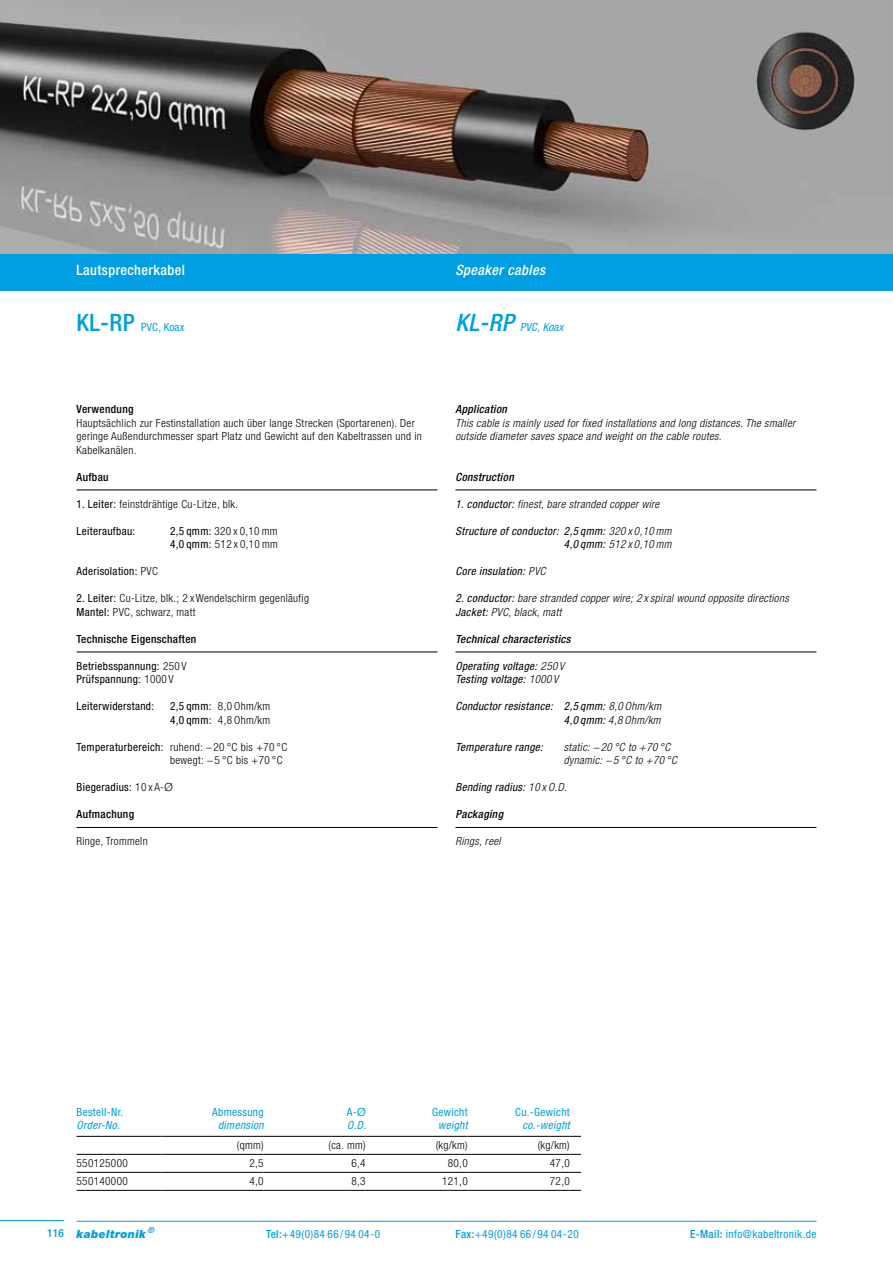
<style>
.page{position:relative;width:893px;height:1263px;background:#fff}
.page>*{position:absolute;margin:0;border:0;box-sizing:border-box;transform-origin:0 0}
.t1{font:500 condensed 14.25px "Helvetica Neue LT Pro";letter-spacing:.03em;color:#fff}
.t2{font:italic 500 condensed 14.25px "Helvetica Neue LT Pro";letter-spacing:.03em;color:#fff}
.t3{font:300 condensed 11.25px/13.5px "Helvetica Neue LT Pro";letter-spacing:.03em;color:#000}
.t4{font:italic 300 condensed 11.25px/13.5px "Helvetica Neue LT Pro";letter-spacing:.03em;color:#000}
.t5{font:italic condensed 11.25px/13.5px "Helvetica Neue LT Pro";letter-spacing:.03em;color:#000;text-align:right}
.t6{font:condensed 11.25px "Helvetica Neue LT Pro";letter-spacing:.03em;color:#009ee3}
.t7{font:condensed 11.25px/13.5px "Helvetica Neue LT Pro";letter-spacing:.03em;color:#000}
.t8{font:italic 500 condensed 11.25px "Helvetica Neue LT Pro";letter-spacing:.03em;color:#000}
.t9{font:italic condensed 11.25px "Helvetica Neue LT Pro";letter-spacing:.03em;color:#009ee3}
.t10{font:500 condensed 11.25px "Helvetica Neue LT Pro";letter-spacing:.03em;color:#000}
.t11{font:italic 900 11.25px "Helvetica Neue LT Pro";letter-spacing:.03em;color:#009ee3}
.t12{font:500 condensed 11.25px "Helvetica Neue LT Pro";color:#009ee3}
.s1{font-weight:500;font-size:24px}
.s2{font-weight:400}
.s3{font-weight:300}
.s4{font-weight:300;font-stretch:normal}
.s5{font-stretch:normal}
.s6{font-weight:500}
</style>
<div class="page">
<hr style="left:77px;top:1221px;width:739px;height:1px;background:#009ee3">
<hr style="left:77px;top:1136px;width:85px;height:1px;background:#000">
<hr style="left:162px;top:1136px;width:102px;height:1px;background:#000">
<hr style="left:264px;top:1136px;width:102px;height:1px;background:#000">
<hr style="left:366px;top:1136px;width:102px;height:1px;background:#000">
<hr style="left:468px;top:1136px;width:102px;height:1px;background:#000">
<hr style="left:570px;top:1136px;width:42px;height:1px;background:#000">
<hr style="left:77px;top:1172px;width:85px;height:1px;background:#000">
<hr style="left:162px;top:1172px;width:102px;height:1px;background:#000">
<hr style="left:264px;top:1172px;width:102px;height:1px;background:#000">
<hr style="left:366px;top:1172px;width:102px;height:1px;background:#000">
<hr style="left:468px;top:1172px;width:102px;height:1px;background:#000">
<hr style="left:570px;top:1172px;width:42px;height:1px;background:#000">
<hr style="left:77px;top:1154px;width:85px;height:1px;background:#000">
<hr style="left:162px;top:1154px;width:102px;height:1px;background:#000">
<hr style="left:264px;top:1154px;width:102px;height:1px;background:#000">
<hr style="left:366px;top:1154px;width:102px;height:1px;background:#000">
<hr style="left:468px;top:1154px;width:102px;height:1px;background:#000">
<hr style="left:570px;top:1154px;width:42px;height:1px;background:#000">
<hr style="left:77px;top:1190px;width:85px;height:1px;background:#000">
<hr style="left:162px;top:1190px;width:102px;height:1px;background:#000">
<hr style="left:264px;top:1190px;width:102px;height:1px;background:#000">
<hr style="left:366px;top:1190px;width:102px;height:1px;background:#000">
<hr style="left:468px;top:1190px;width:102px;height:1px;background:#000">
<hr style="left:570px;top:1190px;width:42px;height:1px;background:#000">
<hr style="left:77px;top:490px;width:360px;height:1px;background:#000">
<hr style="left:77px;top:652px;width:360px;height:1px;background:#000">
<hr style="left:77px;top:827px;width:360px;height:1px;background:#000">
<hr style="left:455px;top:490px;width:361px;height:1px;background:#000">
<hr style="left:455px;top:652px;width:361px;height:1px;background:#000">
<hr style="left:455px;top:827px;width:361px;height:1px;background:#000">
<img style="left:0;top:0;width:893px;height:254px">
<div style="left:0;top:254px;width:893px;height:36px;background:#009ee3"></div>
<hr style="left:0;top:1220px;width:64px;height:1px;background:#009ee3">
<div style="left:582px;top:886px;width:257px;height:313px;background:#fff"></div>
<p class="t1" style="left:77px;top:262px;width:110px">Lautsprecherkabel</p>
<p class="t2" style="left:455px;top:262px;width:91px">Speaker cables</p>
<p class="t6" style="left:77px;top:320px;width:109px"><span class="s1">KL-RP</span> PVC, Koax</p>
<p class="t9" style="left:455px;top:320px;width:109px"><span class="s1">KL-RP</span> PVC, Koax</p>
<p class="t10" style="left:77px;top:402px;width:58px">Verwendung</p>
<p class="t3" style="left:77px;top:416px;width:347px">Hauptsächlich zur Festinstallation auch über lange Strecken (Sportarenen). Der geringe Außendurchmesser spart Platz und Gewicht auf den Kabeltrassen und in<br>Kabelkanälen.</p>
<p class="t10" style="left:77px;top:470px;width:34px">Aufbau</p>
<p class="t3" style="left:77px;top:497px;width:163px"><span class="s2">1. Leiter:</span> feinstdrähtige Cu-Litze, blk.</p>
<p class="t7" style="left:77px;top:524px;width:60px">Leiteraufbau:</p>
<p class="t3" style="left:170px;top:524px;width:109px"><span class="s2">2,5 qmm:</span> 320 x 0,10 mm<br><span class="s2">4,0 qmm:</span> 512 x 0,10 mm</p>
<p class="t7" style="left:77px;top:564px;width:83px">Aderisolation: <span class="s3">PVC</span></p>
<p class="t3" style="left:77px;top:591px;width:234px"><span class="s2">2. Leiter:</span> Cu-Litze, blk.; 2 x Wendelschirm gegenläufig<br><span class="s2">Mantel:</span> PVC, schwarz, matt</p>
<p class="t10" style="left:77px;top:632px;width:121px">Technische Eigenschaften</p>
<p class="t7" style="left:77px;top:659px;width:112px">Betriebsspannung: <span class="s3">250 V<br></span>Prüfspannung: <span class="s3">1000 V</span></p>
<p class="t7" style="left:77px;top:699px;width:79px">Leiterwiderstand:</p>
<p class="t3" style="left:170px;top:699px;width:102px"><span class="s2">2,5 qmm:</span> 8,0 Ohm/km<br><span class="s2">4,0 qmm:</span> 4,8 Ohm/km</p>
<p class="t3" style="left:170px;top:740px;width:119px;text-indent:-94px"><span class="s2">Temperaturbereich:</span> ruhend: −20 °C bis +70 °C bewegt: −5 °C bis +70 °C</p>
<p class="t7" style="left:77px;top:780px;width:98px">Biegeradius: <span class="s3">10 x A-</span><span class="s4">Ø</span></p>
<p class="t10" style="left:77px;top:807px;width:59px">Aufmachung</p>
<p class="t3" style="left:77px;top:834px;width:73px">Ringe, Trommeln</p>
<p class="t8" style="left:455px;top:402px;width:53px">Application</p>
<p class="t4" style="left:455px;top:416px;width:341px">This cable is mainly used for fixed installations and long distances. The smaller outside diameter saves space and weight on the cable routes.</p>
<p class="t8" style="left:455px;top:470px;width:60px">Construction</p>
<p class="t4" style="left:455px;top:497px;width:205px"><span class="s2">1. conductor:</span> finest, bare stranded copper wire</p>
<p class="t5" style="left:455px;top:524px;width:218px">Structure of conductor: 2,5 qmm: <span class="s3">320 x 0,10 mm<br></span>4,0 qmm: <span class="s3">512 x 0,10 mm</span></p>
<p class="t5" style="left:455px;top:564px;width:92px">Core insulation: <span class="s3">PVC</span></p>
<p class="t4" style="left:455px;top:591px;width:335px"><span class="s2">2. conductor:</span> bare stranded copper wire; 2 x spiral wound opposite directions<br><span class="s2">Jacket:</span> PVC, black, matt</p>
<p class="t8" style="left:455px;top:632px;width:117px">Technical characteristics</p>
<p class="t5" style="left:455px;top:659px;width:110px;text-align:left">Operating voltage: <span class="s3">250 V<br></span>Testing voltage: <span class="s3">1000 V</span></p>
<p class="t5" style="left:455px;top:699px;width:207px">Conductor resistance: 2,5 qmm: <span class="s3">8,0 Ohm/km<br></span>4,0 qmm: <span class="s3">4,8 Ohm/km</span></p>
<p class="t5" style="left:455px;top:740px;width:89px">Temperature range:</p>
<p class="t4" style="left:564px;top:740px;width:114px">static: −20 °C to +70 °C dynamic: −5 °C to +70 °C</p>
<p class="t5" style="left:455px;top:780px;width:113px">Bending radius: <span class="s3">10 x O.D.</span></p>
<p class="t8" style="left:455px;top:807px;width:49px">Packaging</p>
<p class="t4" style="left:455px;top:834px;width:47px">Rings, reel</p>
<p class="t6" style="left:77px;top:1105px;width:48px">Bestell-Nr.</p>
<p class="t6" style="left:212px;top:1105px;width:53px">Abmessung</p>
<p class="t6" style="left:347px;top:1105px;width:20px">A-<span class="s5">Ø</span></p>
<p class="t6" style="left:432px;top:1105px;width:37px">Gewicht</p>
<p class="t6" style="left:515px;top:1105px;width:56px">Cu.-Gewicht</p>
<p class="t9" style="left:77px;top:1119px;width:45px">Order-No.</p>
<p class="t9" style="left:218px;top:1119px;width:47px">dimension</p>
<p class="t9" style="left:347px;top:1119px;width:20px">O.D.</p>
<p class="t9" style="left:438px;top:1119px;width:31px">weight</p>
<p class="t9" style="left:522px;top:1119px;width:49px">co.-weight</p>
<p class="t3" style="left:237px;top:1138px;width:28px">(qmm)</p>
<p class="t3" style="left:329px;top:1138px;width:39px">(ca. mm)</p>
<p class="t3" style="left:436px;top:1138px;width:34px">(kg/km)</p>
<p class="t3" style="left:538px;top:1138px;width:34px">(kg/km)</p>
<p class="t3" style="left:77px;top:1156px;width:53px">550125000</p>
<p class="t3" style="left:249px;top:1156px;width:16px">2,5</p>
<p class="t3" style="left:351px;top:1156px;width:16px">6,4</p>
<p class="t3" style="left:448px;top:1156px;width:21px">80,0</p>
<p class="t3" style="left:550px;top:1156px;width:21px">47,0</p>
<p class="t3" style="left:77px;top:1174px;width:53px">550140000</p>
<p class="t3" style="left:249px;top:1174px;width:16px">4,0</p>
<p class="t3" style="left:351px;top:1174px;width:16px">8,3</p>
<p class="t3" style="left:442px;top:1174px;width:27px">121,0</p>
<p class="t3" style="left:550px;top:1174px;width:21px">72,0</p>
<p class="t12" style="left:47px;top:1226px;width:18px">116</p>
<p class="t11" style="left:77px;top:1227px;width:79px">kabeltronik <sup>®</sup></p>
<p class="t6" style="left:266px;top:1227px;width:116px"><span class="s6">Tel:</span>+49(0)84 66/94 04-0</p>
<p class="t6" style="left:455px;top:1227px;width:125px"><span class="s6">Fax:</span>+49(0)84 66/94 04-20</p>
<p class="t6" style="left:690px;top:1227px;width:128px"><span class="s6">E-Mail:</span> info@kabeltronik.de</p>
</div>
